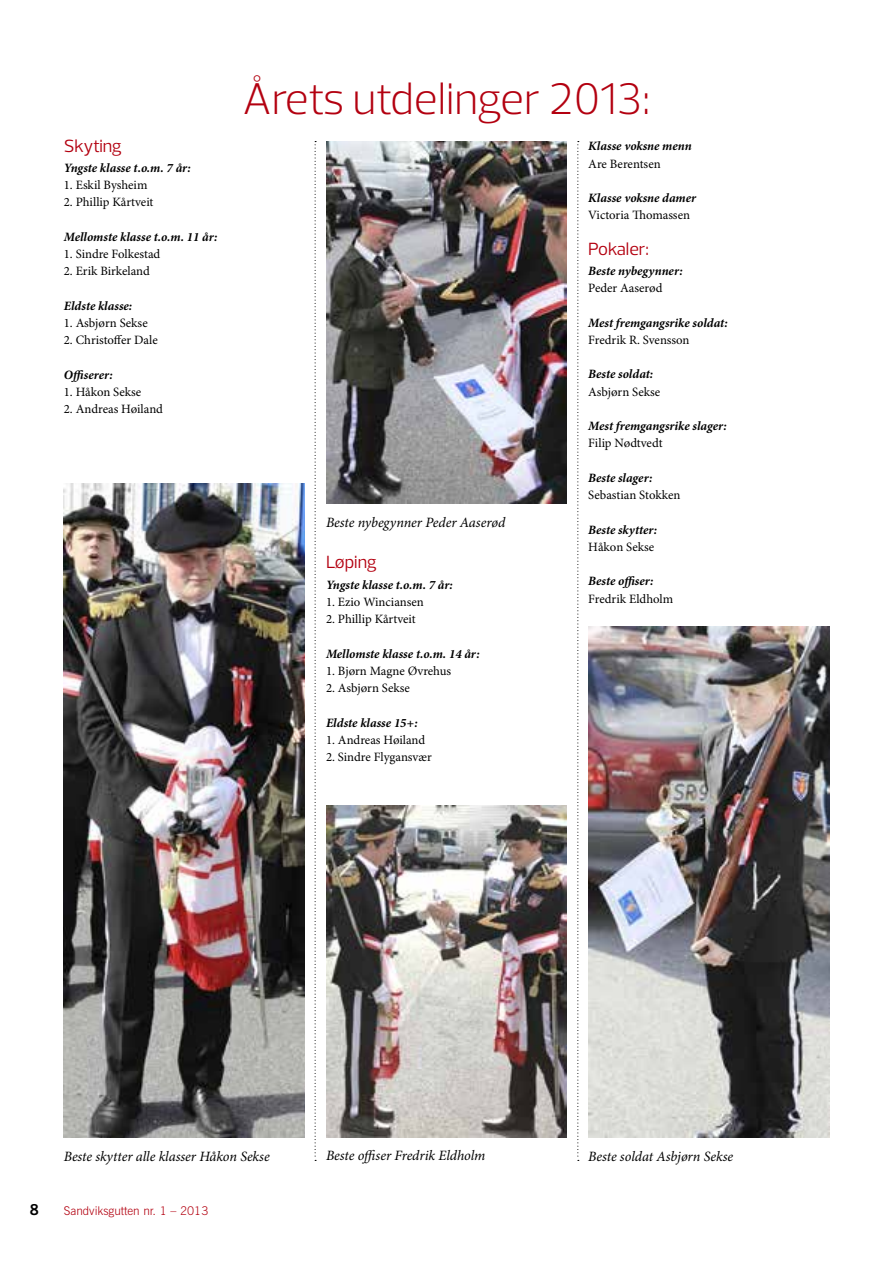
<style>
.page{position:relative;width:893px;height:1263px;background:#fff}
.page>*{position:absolute;margin:0;border:0;box-sizing:border-box;transform-origin:0 0}
.t1{font:300 45px "Prelo";color:#b30010}
.t2{font:18px "Prelo";color:#b30010}
.t3{font:700 15px "News Gothic BT";color:#000}
.t4{font:italic 14.25px "Minion Pro";letter-spacing:-.005em;color:#000}
.t5{font:12.75px "Minion Pro";color:#000}
.t6{font:italic 700 12.75px "Minion Pro";color:#000}
.t7{font:300 12px "News Gothic BT";color:#b30010}
</style>
<div class="page">
<img style="left:64px;top:484px;width:241px;height:653px">
<img style="left:326px;top:141px;width:241px;height:362px">
<img style="left:588px;top:626px;width:241px;height:511px">
<img style="left:326px;top:806px;width:241px;height:331px">
<svg style="left:315px;top:141px;width:1px;height:1020px"></svg>
<svg style="left:577px;top:141px;width:2px;height:1020px"></svg>
<h2 class="t2" style="left:64px;top:134px;width:60px">Skyting</h2>
<p class="t6" style="left:64px;top:160px;width:129px">Yngste klasse t.o.m. 7 år:</p>
<p class="t5" style="left:64px;top:177px;width:85px">1. Eskil Bysheim</p>
<p class="t5" style="left:64px;top:195px;width:91px">2. Phillip Kårtveit</p>
<p class="t6" style="left:64px;top:229px;width:155px">Mellomste klasse t.o.m. 11 år:</p>
<p class="t5" style="left:64px;top:246px;width:98px">1. Sindre Folkestad</p>
<p class="t5" style="left:64px;top:264px;width:88px">2. Erik Birkeland</p>
<p class="t6" style="left:64px;top:298px;width:70px">Eldste klasse:</p>
<p class="t5" style="left:64px;top:315px;width:86px">1. Asbjørn Sekse</p>
<p class="t5" style="left:64px;top:333px;width:96px">2. Christoffer Dale</p>
<p class="t6" style="left:64px;top:367px;width:51px">Offiserer:</p>
<p class="t5" style="left:64px;top:384px;width:79px">1. Håkon Sekse</p>
<p class="t5" style="left:64px;top:402px;width:101px">2. Andreas Høiland</p>
<h1 class="t1" style="left:243px;top:71px;width:409px">Årets utdelinger 2013:</h1>
<p class="t4" style="left:326px;top:514px;width:181px">Beste nybegynner Peder Aaserød</p>
<h2 class="t2" style="left:326px;top:551px;width:52px">Løping</h2>
<p class="t6" style="left:326px;top:577px;width:128px">Yngste klasse t.o.m. 7 år:</p>
<p class="t5" style="left:326px;top:594px;width:99px">1. Ezio Winciansen</p>
<p class="t5" style="left:326px;top:611px;width:91px">2. Phillip Kårtveit</p>
<p class="t6" style="left:326px;top:646px;width:155px">Mellomste klasse t.o.m. 14 år:</p>
<p class="t5" style="left:326px;top:663px;width:127px">1. Bjørn Magne Øvrehus</p>
<p class="t5" style="left:326px;top:680px;width:86px">2. Asbjørn Sekse</p>
<p class="t6" style="left:326px;top:715px;width:93px">Eldste klasse 15+:</p>
<p class="t5" style="left:326px;top:732px;width:101px">1. Andreas Høiland</p>
<p class="t5" style="left:326px;top:749px;width:107px">2. Sindre Flygansvær</p>
<p class="t6" style="left:588px;top:139px;width:105px">Klasse voksne menn</p>
<p class="t5" style="left:588px;top:156px;width:74px">Are Berentsen</p>
<p class="t6" style="left:588px;top:190px;width:109px">Klasse voksne damer</p>
<p class="t5" style="left:588px;top:208px;width:103px">Victoria Thomassen</p>
<h2 class="t2" style="left:588px;top:237px;width:62px">Pokaler:</h2>
<p class="t6" style="left:588px;top:263px;width:96px">Beste nybegynner:</p>
<p class="t5" style="left:588px;top:280px;width:76px">Peder Aaserød</p>
<p class="t6" style="left:588px;top:315px;width:141px">Mest fremgangsrike soldat:</p>
<p class="t5" style="left:588px;top:332px;width:103px">Fredrik R. Svensson</p>
<p class="t6" style="left:588px;top:367px;width:66px">Beste soldat:</p>
<p class="t5" style="left:588px;top:384px;width:74px">Asbjørn Sekse</p>
<p class="t6" style="left:588px;top:418px;width:140px">Mest fremgangsrike slager:</p>
<p class="t5" style="left:588px;top:436px;width:76px">Filip Nødtvedt</p>
<p class="t6" style="left:588px;top:470px;width:66px">Beste slager:</p>
<p class="t5" style="left:588px;top:487px;width:94px">Sebastian Stokken</p>
<p class="t6" style="left:588px;top:522px;width:71px">Beste skytter:</p>
<p class="t5" style="left:588px;top:539px;width:67px">Håkon Sekse</p>
<p class="t6" style="left:588px;top:574px;width:67px">Beste offiser:</p>
<p class="t5" style="left:588px;top:591px;width:86px">Fredrik Eldholm</p>
<p class="t4" style="left:64px;top:1147px;width:208px">Beste skytter alle klasser Håkon Sekse</p>
<p class="t3" style="left:30px;top:1201px;width:11px">8</p>
<p class="t7" style="left:64px;top:1203px;width:146px">Sandviksgutten nr. 1 – 2013</p>
<p class="t4" style="left:326px;top:1147px;width:161px">Beste offiser Fredrik Eldholm</p>
<p class="t4" style="left:588px;top:1147px;width:147px">Beste soldat Asbjørn Sekse</p>
</div>
